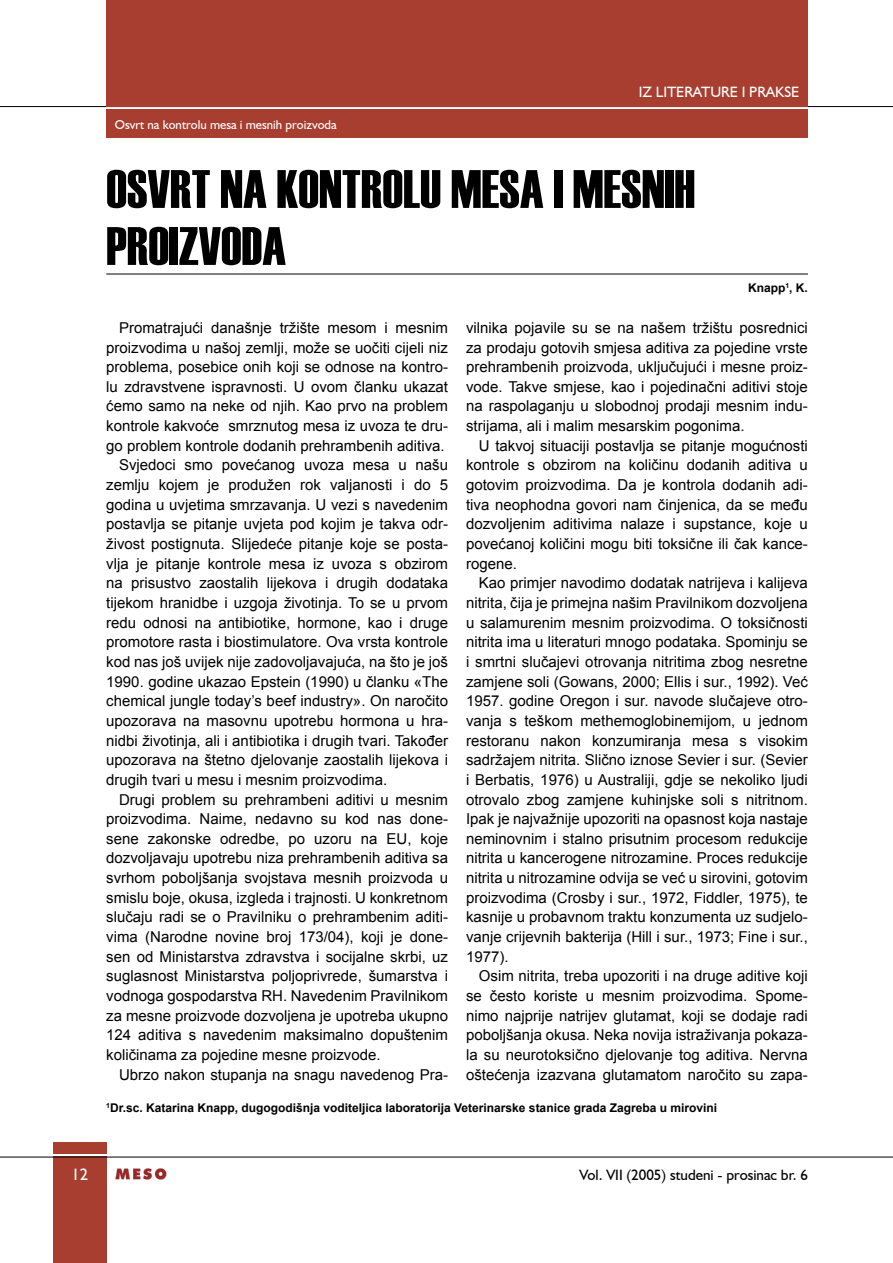
<style>
.page{position:relative;width:893px;height:1263px;background:#fff}
.page>*{position:absolute;margin:0;border:0;box-sizing:border-box;transform-origin:0 0}
.naslov_glavni{font:54px/57px "Haettenschweiler";color:#000}
.t1{font:16.5px "Humanist 521 BT";color:#fff}
.tekst{font:15px/19.6px "Arial";color:#000;text-align:justify}
.t2{font:15px "Humanist 521 BT";color:#000}
.tekst-2{font:15px "Humanist 521 BT";color:#fff}
.tekst-3{font:12.75px "Humanist 521 BT";color:#fff}
.autor_fusnota{font:700 12px "Arial";color:#000}
</style>
<div class="page">
<svg style="left:115px;top:1168px;width:51px;height:11px"></svg>
<div style="left:53px;top:1157px;width:53px;height:106px;background:#a73e2f"></div>
<hr style="left:0;top:1157px;width:893px;height:1px;background:#000">
<div style="left:53px;top:1143px;width:53px;height:11px;background:#a73e2f"></div>
<hr style="left:0;top:106px;width:893px;height:1px;background:#000">
<div style="left:106px;top:0;width:702px;height:107px;background:#a73e2f"></div>
<hr style="left:106px;top:274px;width:702px;height:1px;background:#000">
<div style="left:106px;top:110px;width:702px;height:28px;background:#a73e2f"></div>
<p class="tekst-3" style="left:115px;top:116px;width:223px">Osvrt na kontrolu mesa i mesnih proizvoda</p>
<p class="tekst-2" style="left:639px;top:83px;width:162px">IZ LITERATURE I PRAKSE</p>
<p class="naslov_glavni" style="left:106px;top:161px;width:590px">OSVRT NA KONTROLU MESA I MESNIH<br>PROIZVODA</p>
<p class="autor_fusnota" style="left:748px;top:280px;width:61px">Knapp<sup>1</sup>, K.</p>
<p class="tekst" style="left:106px;top:318px;width:343px;text-indent:13px">Promatrajući današnje tržište mesom i mesnim proizvodima u našoj zemlji, može se uočiti cijeli niz problema, posebice onih koji se odnose na kontro&shy;lu zdravstvene ispravnosti. U ovom članku ukazat ćemo samo na neke od njih. Kao prvo na problem kontrole kakvoće smrznutog mesa iz uvoza te dru&shy;go problem kontrole dodanih prehrambenih aditiva.</p>
<p class="tekst" style="left:106px;top:455px;width:343px;text-indent:13px">Svjedoci smo povećanog uvoza mesa u našu zemlju kojem je produžen rok valjanosti i do 5 godina u uvjetima smrzavanja. U vezi s navedenim postavlja se pitanje uvjeta pod kojim je takva odr&shy;živost postignuta. Slijedeće pitanje koje se posta&shy;vlja je pitanje kontrole mesa iz uvoza s obzirom na prisustvo zaostalih lijekova i drugih dodataka tijekom hranidbe i uzgoja životinja. To se u prvom redu odnosi na antibiotike, hormone, kao i druge promotore rasta i biostimulatore. Ova vrsta kontrole kod nas još uvijek nije zadovoljavajuća, na što je još 1990. godine ukazao Epstein (1990) u članku «The chemical jungle today’s beef industry». On naročito upozorava na masovnu upotrebu hormona u hra&shy;nidbi životinja, ali i antibiotika i drugih tvari. Također upozorava na štetno djelovanje zaostalih lijekova i drugih tvari u mesu i mesnim proizvodima.</p>
<p class="tekst" style="left:106px;top:789px;width:343px;text-indent:13px">Drugi problem su prehrambeni aditivi u mesnim proizvodima. Naime, nedavno su kod nas done&shy;sene zakonske odredbe, po uzoru na EU, koje dozvoljavaju upotrebu niza prehrambenih aditiva sa svrhom poboljšanja svojstava mesnih proizvoda u smislu boje, okusa, izgleda i trajnosti. U konkretnom slučaju radi se o Pravilniku o prehrambenim aditi&shy;vima (Narodne novine broj 173/04), koji je done&shy;sen od Ministarstva zdravstva i socijalne skrbi, uz suglasnost Ministarstva poljoprivrede, šumarstva i vodnoga gospodarstva RH. Navedenim Pravilnikom za mesne proizvode dozvoljena je upotreba ukupno 124 aditiva s navedenim maksimalno dopuštenim količinama za pojedine mesne proizvode.</p>
<p class="tekst" style="left:119px;top:1065px;width:331px">Ubrzo nakon stupanja na snagu navedenog Pra-</p>
<p class="tekst" style="left:466px;top:318px;width:343px">vilnika pojavile su se na našem tržištu posrednici za prodaju gotovih smjesa aditiva za pojedine vrste prehrambenih proizvoda, uključujući i mesne proiz&shy;vode. Takve smjese, kao i pojedinačni aditivi stoje na raspolaganju u slobodnoj prodaji mesnim indu&shy;strijama, ali i malim mesarskim pogonima.</p>
<p class="tekst" style="left:466px;top:436px;width:343px;text-indent:13px">U takvoj situaciji postavlja se pitanje mogućnosti kontrole s obzirom na količinu dodanih aditiva u gotovim proizvodima. Da je kontrola dodanih adi&shy;tiva neophodna govori nam činjenica, da se među dozvoljenim aditivima nalaze i supstance, koje u povećanoj količini mogu biti toksične ili čak kance&shy;rogene.</p>
<p class="tekst" style="left:466px;top:573px;width:343px;text-indent:13px">Kao primjer navodimo dodatak natrijeva i kalijeva nitrita, čija je primejna našim Pravilnikom dozvoljena u salamurenim mesnim proizvodima. O toksičnosti nitrita ima u literaturi mnogo podataka. Spominju se i smrtni slučajevi otrovanja nitritima zbog nesretne zamjene soli (Gowans, 2000; Ellis i sur., 1992). Već 1957. godine Oregon i sur. navode slučajeve otro&shy;vanja s teškom methemoglobinemijom, u jednom restoranu nakon konzumiranja mesa s visokim sadržajem nitrita. Slično iznose Sevier i sur. (Sevier i Berbatis, 1976) u Australiji, gdje se nekoliko ljudi otrovalo zbog zamjene kuhinjske soli s nitritnom.<br>Ipak je najvažnije upozoriti na opasnost koja nastaje neminovnim i stalno prisutnim procesom redukcije nitrita u kancerogene nitrozamine. Proces redukcije nitrita u nitrozamine odvija se već u sirovini, gotovim proizvodima (Crosby i sur., 1972, Fiddler, 1975), te kasnije u probavnom traktu konzumenta uz sudjelo&shy;vanje crijevnih bakterija (Hill i sur., 1973; Fine i sur., 1977).</p>
<p class="tekst" style="left:466px;top:966px;width:343px;text-indent:13px">Osim nitrita, treba upozoriti i na druge aditive koji se često koriste u mesnim proizvodima. Spome&shy;nimo najprije natrijev glutamat, koji se dodaje radi poboljšanja okusa. Neka novija istraživanja pokaza&shy;la su neurotoksično djelovanje tog aditiva. Nervna oštećenja izazvana glutamatom naročito su zapa-</p>
<p class="autor_fusnota" style="left:106px;top:1100px;width:612px"><sup>1</sup>Dr.sc. Katarina Knapp, dugogodišnja voditeljica laboratorija Veterinarske stanice grada Zagreba u mirovini</p>
<p class="t1" style="left:71px;top:1164px;width:18px">12</p>
<p class="t2" style="left:579px;top:1165px;width:230px">Vol. VII (2005) studeni - prosinac br. 6</p>
</div>
